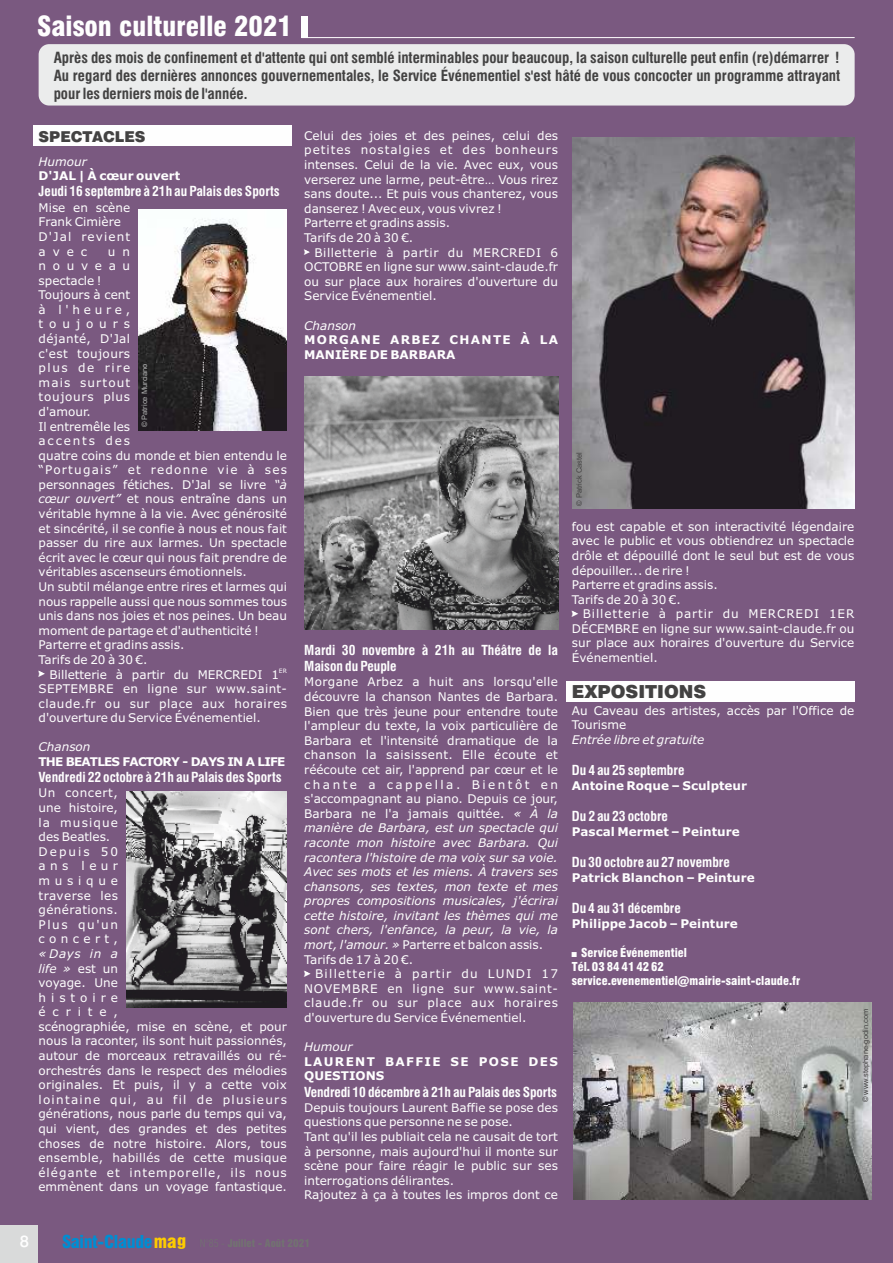
<style>
.page{position:relative;width:893px;height:1263px;background:#7a5980}
.page>*{position:absolute;margin:0;border:0;box-sizing:border-box;transform-origin:0 0}
.t1{font:900 condensed 27px "Swiss 721 BT";color:#fefefe}
.t2{font:900 18px "Swiss 721 BT";color:#434242}
.t3{font:500 16.5px "Swiss 721 BT";color:#fefefe}
.t4{font:700 condensed 15px/18px "Swiss 721 BT";color:#434242;text-align:justify}
.t5{font:900 15px "Swiss 721 BT";color:#434242}
.t6{font:700 condensed 13.5px/16.2px "Swiss 721 BT";color:#fefefe}
.t7{font:12px/14.5px "Verdana";color:#fefefe}
.t8{font:700 12px "Verdana";color:#fefefe}
.t9{font:12px/14.5px "Verdana";letter-spacing:.05em;color:#fefefe}
.t10{font:900 condensed 12px/14.4px "Swiss 721 BT";color:#fefefe}
.t11{font:italic 12px "Verdana";color:#fefefe}
.t12{font:700 12px/14.5px "Verdana";letter-spacing:.105em;color:#fefefe}
.t13{font:700 12px/14.5px "Verdana";letter-spacing:.115em;color:#fefefe}
.t14{font:700 12px "Verdana";letter-spacing:-.07em;color:#fefefe}
.t15{font:900 condensed 10.5px "Swiss 721 BT";color:#727271}
.t16{font:7.5px "Arial";color:#434242}
.t17{font:7.5px "Arial";color:#b2b3b3}
.t18{font:6px "Verdana";color:#fefefe}
.s1{font-style:italic}
.s2{font-size:17.4px;color:#008dd2}
.s3{font-size:18.15px;color:#fecc00}
.s4{font-size:15.3px;color:#fecc00}
.s5{font-weight:300}
</style>
<div class="page">
<div style="left:566px;top:681px;width:289px;height:21px;background:#fefefe"></div>
<div style="left:39px;top:44px;width:816px;height:62px;background:#ebecec;border-radius:10px"></div>
<div style="left:33px;top:126px;width:259px;height:20px;background:#fefefe"></div>
<div style="left:0;top:1225px;width:38px;height:38px;background:#d9dada"></div>
<div style="left:301px;top:16px;width:7px;height:22px;background:#fefefe"></div>
<hr style="left:301px;top:37px;width:554px;height:1px;background:#fefefe">
<img style="left:139px;top:209px;width:147px;height:222px">
<img style="left:127px;top:792px;width:159px;height:215px">
<img style="left:304px;top:376px;width:254px;height:254px">
<img style="left:574px;top:1003px;width:297px;height:197px">
<img style="left:572px;top:137px;width:283px;height:372px">
<h1 class="t1" style="left:37px;top:16px;width:256px">Saison culturelle 2021</h1>
<p class="t4" style="left:54px;top:50px;width:788px">Après des mois de confinement et d'attente qui ont semblé interminables pour beaucoup, la saison culturelle peut enfin (re)démarrer !<br>Au regard des dernières annonces gouvernementales, le Service Événementiel s'est hâté de vous concocter un programme attrayant pour les derniers mois de l'année.</p>
<p class="t5" style="left:39px;top:131px;width:108px">SPECTACLES</p>
<p class="t11" style="left:39px;top:157px;width:50px">Humour</p>
<p class="t8" style="left:39px;top:171px;width:143px">D'JAL | À cœur ouvert</p>
<p class="t6" style="left:39px;top:185px;width:243px">Jeudi 16 septembre à 21h au Palais des Sports</p>
<p class="t7" style="left:39px;top:201px;width:93px">Mise en scène<br>Frank Cimière<br>D'Jal revient avec</p>
<p class="t7" style="left:39px;top:245px;width:250px;text-indent:69px">u n<br>nouveau<br>spectacle !<br>Toujours à cent<br>à l'heure,<br>toujours<br>déjanté, D'Jal<br>c'est toujours<br>plus de rire<br>mais surtout<br>toujours plus<br>d'amour.<br>Il entremêle les<br>accents des<br>quatre coins du monde et bien entendu le “Portugais” et redonne vie à ses personnages fétiches. D'Jal se livre <span class="s1">“à cœur ouvert”</span> et nous entraîne dans un véritable hymne à la vie. Avec générosité et sincérité, il se confie à nous et nous fait passer du rire aux larmes. Un spectacle écrit avec le cœur qui nous fait prendre de véritables ascenseurs émotionnels.<br>Un subtil mélange entre rires et larmes qui nous rappelle aussi que nous sommes tous unis dans nos joies et nos peines. Un beau moment de partage et d'authenticité !<br>Parterre et gradins assis.<br>Tarifs de 20 à 30 €.</p>
<p class="t18" style="left:279px;top:668px;width:9px">ER</p>
<p class="t7" style="left:39px;top:668px;width:250px;text-indent:11px">Billetterie à partir du MERCREDI 1<br>SEPTEMBRE en ligne sur www.saint&shy;claude.fr ou sur place aux horaires d'ouverture du Service Événementiel.</p>
<p class="t11" style="left:39px;top:742px;width:53px">Chanson</p>
<p class="t14" style="left:39px;top:757px;width:248px">THE BEATLES FACTORY - DAYS IN A LIFE</p>
<p class="t6" style="left:39px;top:771px;width:245px">Vendredi 22 octobre à 21h au Palais des Sports</p>
<p class="t9" style="left:39px;top:787px;width:81px">Un concert, une histoire, la musique des Beatles.<br>Depuis 50 ans leur musique traverse les générations.<br>Plus qu'un concert,</p>
<p class="t7" style="left:38px;top:947px;width:250px"><span class="s1">« Days in a<br>life »</span> est un<br>voyage. Une<br>histoire<br>écrite,<br>scénographiée, mise en scène, et pour nous la raconter, ils sont huit passionnés, autour de morceaux retravaillés ou ré&shy;orchestrés dans le respect des mélodies originales. Et puis, il y a cette voix lointaine qui, au fil de plusieurs générations, nous parle du temps qui va, qui vient, des grandes et des petites choses de notre histoire. Alors, tous ensemble, habillés de cette musique élégante et intemporelle, ils nous emmènent dans un voyage fantastique.</p>
<p class="t17" style="left:142px;top:427px;width:65px;rotate:-90deg">© Patrice Murciano</p>
<p class="t7" style="left:304px;top:129px;width:255px">Celui des joies et des peines, celui des petites nostalgies et des bonheurs intenses. Celui de la vie. Avec eux, vous verserez une larme, peut-être… Vous rirez sans doute... Et puis vous chanterez, vous danserez ! Avec eux, vous vivrez !<br>Parterre et gradins assis.<br>Tarifs de 20 à 30 €.</p>
<p class="t7" style="left:304px;top:246px;width:255px;text-align:justify;text-indent:10px">Billetterie à partir du MERCREDI 6<br>OCTOBRE en ligne sur www.saint-claude.fr ou sur place aux horaires d'ouverture du Service Événementiel.</p>
<p class="t11" style="left:304px;top:320px;width:53px">Chanson</p>
<p class="t12" style="left:304px;top:333px;width:255px">MORGANE ARBEZ CHANTE À LA<br>MANIÈRE DE BARBARA</p>
<p class="t6" style="left:304px;top:643px;width:255px">Mardi 30 novembre à 21h au Théâtre de la<br>Maison du Peuple</p>
<p class="t7" style="left:304px;top:676px;width:255px">Morgane Arbez a huit ans lorsqu'elle découvre la chanson Nantes de Barbara.<br>Bien que très jeune pour entendre toute l'ampleur du texte, la voix particulière de Barbara et l'intensité dramatique de la chanson la saisissent. Elle écoute et réécoute cet air, l'apprend par cœur et le chante a cappella. Bientôt en s'accompagnant au piano. Depuis ce jour, Barbara ne l'a jamais quittée. <span class="s1">« À la manière de Barbara, est un spectacle qui raconte mon histoire avec Barbara. Qui racontera l'histoire de ma voix sur sa voie.<br>Avec ses mots et les miens. À travers ses chansons, ses textes, mon texte et mes propres compositions musicales, j'écrirai cette histoire, invitant les thèmes qui me sont chers, l'enfance, la peur, la vie, la mort, l'amour. »</span> Parterre et balcon assis.<br>Tarifs de 17 à 20 €.</p>
<p class="t7" style="left:304px;top:967px;width:255px;text-align:justify;text-indent:11px">Billetterie à partir du LUNDI 17<br>NOVEMBRE en ligne sur www.saint&shy;claude.fr ou sur place aux horaires d'ouverture du Service Événementiel.</p>
<p class="t11" style="left:304px;top:1042px;width:50px">Humour</p>
<p class="t13" style="left:304px;top:1055px;width:255px">LAURENT BAFFIE SE POSE DES<br>QUESTIONS</p>
<p class="t6" style="left:304px;top:1085px;width:254px">Vendredi 10 décembre à 21h au Palais des Sports</p>
<p class="t7" style="left:304px;top:1101px;width:255px">Depuis toujours Laurent Baffie se pose des questions que personne ne se pose.<br>Tant qu'il les publiait cela ne causait de tort à personne, mais aujourd'hui il monte sur scène pour faire réagir le public sur ses interrogations délirantes.<br>Rajoutez à ça à toutes les impros dont ce</p>
<p class="t16" style="left:576px;top:506px;width:55px;rotate:-90deg">© Patrick Castel</p>
<p class="t7" style="left:572px;top:520px;width:284px">fou est capable et son interactivité légendaire avec le public et vous obtiendrez un spectacle drôle et dépouillé dont le seul but est de vous dépouiller... de rire !<br>Parterre et gradins assis.<br>Tarifs de 20 à 30 €.</p>
<p class="t7" style="left:572px;top:608px;width:284px;text-align:justify;text-indent:11px">Billetterie à partir du MERCREDI 1ER DÉCEMBRE en ligne sur www.saint-claude.fr ou sur place aux horaires d'ouverture du Service Événementiel.</p>
<h2 class="t2" style="left:572px;top:684px;width:136px">EXPOSITIONS</h2>
<p class="t7" style="left:572px;top:704px;width:284px">Au Caveau des artistes, accès par l'Office de<br>Tourisme</p>
<p class="t11" style="left:572px;top:734px;width:134px">Entrée libre et gratuite</p>
<p class="t6" style="left:572px;top:763px;width:114px">Du 4 au 25 septembre</p>
<p class="t8" style="left:572px;top:781px;width:177px">Antoine Roque – Sculpteur</p>
<p class="t6" style="left:572px;top:809px;width:98px">Du 2 au 23 octobre</p>
<p class="t8" style="left:572px;top:827px;width:169px">Pascal Mermet – Peinture</p>
<p class="t6" style="left:572px;top:855px;width:160px">Du 30 octobre au 27 novembre</p>
<p class="t8" style="left:572px;top:873px;width:184px">Patrick Blanchon – Peinture</p>
<p class="t6" style="left:572px;top:901px;width:111px">Du 4 au 31 décembre</p>
<p class="t8" style="left:572px;top:919px;width:168px">Philippe Jacob – Peinture</p>
<p class="t10" style="left:572px;top:946px;width:230px;text-indent:9px">Service Événementiel<br>Tél. 03 84 41 42 62 service.evenementiel@mairie-saint-claude.fr</p>
<p class="t16" style="left:863px;top:1102px;width:95px;rotate:-90deg">© www.stephane-godin.com</p>
<h3 class="t3" style="left:20px;top:1235px;width:11px">8</h3>
<p class="t15" style="left:62px;top:1239px;width:250px"><span class="s2">Saint-Claude</span><span class="s3">ma</span><span class="s4">g</span> <span class="s5">N°85 -</span> Juillet - Août 2021</p>
</div>
